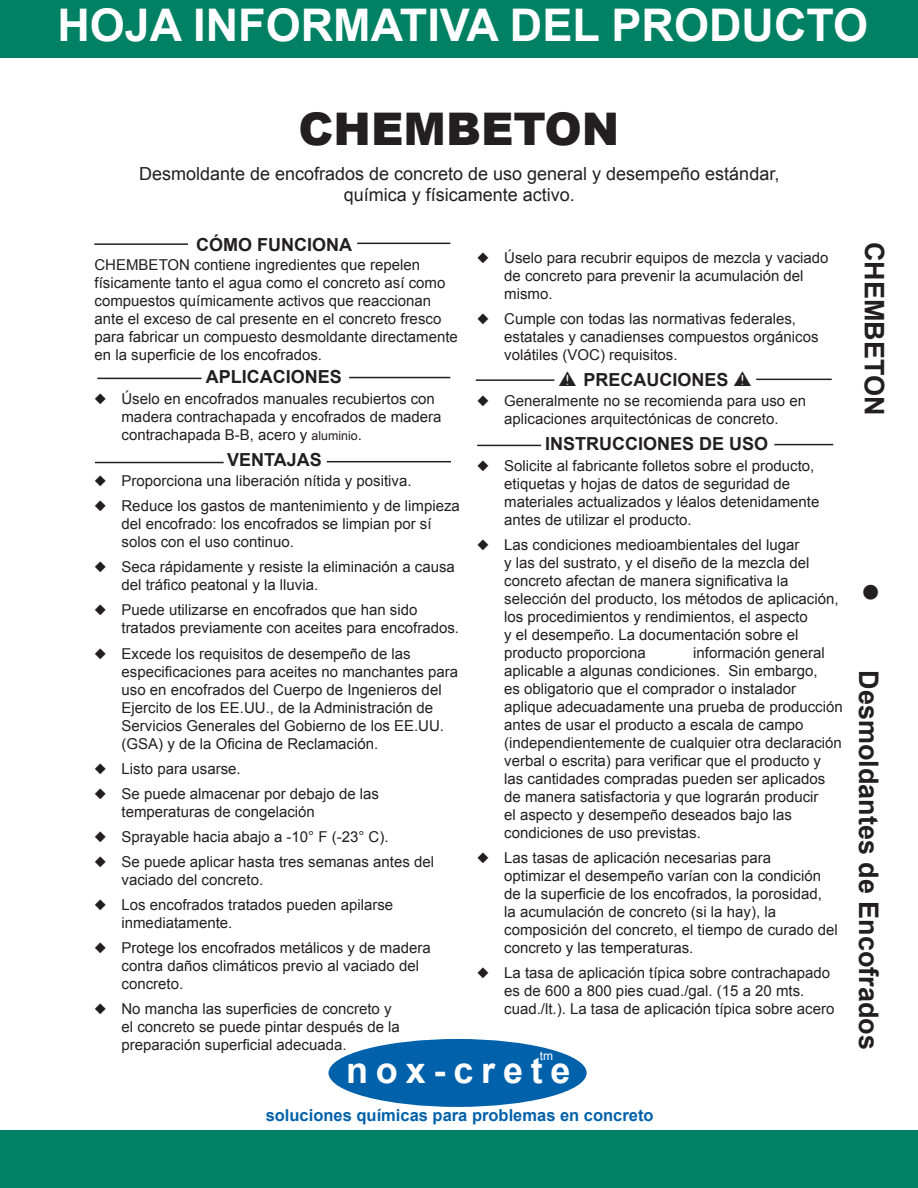
<style>
.page{position:relative;width:918px;height:1188px;background:#fff}
.page>*{position:absolute;margin:0;border:0;box-sizing:border-box;transform-origin:0 0}
.Body_text{font:700 45px "Arial";color:#fff}
.Body_text-2{font:900 45px "Arial";color:#231f20}
.Body_text-3{font:700 36px "Arial";letter-spacing:.215em;color:#fff}
.Body_text-4{font:700 27px "Arial";color:#231f20}
.Body_text-5{font:18px "Arial";color:#231f20}
.BODY_SINGLE_B{font:700 18px "Arial";color:#231f20}
.Body_text-6{font:700 16.5px "Arial";color:#0161ab}
.Body_no_Bullet{font:15px/18px "Arial";color:#231f20}
.Body_text-7{font:12px "Arial";color:#fff}
.s1{font-size:12.3px}
</style>
<div class="page">
<div style="left:0;top:1131px;width:918px;height:57px;background:#008163"></div>
<div style="left:328px;top:1039px;width:259px;height:68px;background:#0161ab;border-radius:50%"></div>
<div style="left:0;top:0;width:917px;height:57px;background:#008163"></div>
<hr style="left:476px;top:379px;width:78px;height:2px;background:#231f20">
<hr style="left:756px;top:379px;width:76px;height:1px;background:#231f20">
<hr style="left:97px;top:378px;width:105px;height:1px;background:#231f20">
<hr style="left:349px;top:377px;width:101px;height:1px;background:#231f20">
<hr style="left:94px;top:243px;width:94px;height:2px;background:#231f20">
<hr style="left:357px;top:243px;width:93px;height:1px;background:#231f20">
<hr style="left:95px;top:462px;width:129px;height:1px;background:#231f20">
<hr style="left:327px;top:461px;width:124px;height:1px;background:#231f20">
<hr style="left:477px;top:445px;width:64px;height:1px;background:#231f20">
<hr style="left:774px;top:444px;width:59px;height:1px;background:#231f20">
<p class="Body_text" style="left:57px;top:-5px;width:812px">HOJA INFORMATIVA DEL PRODUCTO</p>
<p class="Body_text-2" style="left:299px;top:96px;width:322px">CHEMBETON</p>
<p class="Body_text-5" style="left:139px;top:161px;width:642px">Desmoldante de encofrados de concreto de uso general y desempeño estándar,</p>
<p class="Body_text-5" style="left:344px;top:183px;width:233px">química y físicamente activo.</p>
<p class="BODY_SINGLE_B" style="left:196px;top:232px;width:157px">CÓMO FUNCIONA</p>
<p class="Body_no_Bullet" style="left:504px;top:248px;width:326px;text-indent:-27px">◆ Úselo para recubrir equipos de mezcla y vaciado de concreto para prevenir la acumulación del mismo.</p>
<p class="Body_no_Bullet" style="left:504px;top:310px;width:316px;text-indent:-27px">◆ Cumple con todas las normativas federales, estatales y canadienses compuestos orgánicos volátiles (VOC) requisitos.</p>
<p class="Body_no_Bullet" style="left:477px;top:392px;width:330px;text-align:center">◆ Generalmente no se recomienda para uso en aplicaciones arquitectónicas de concreto.</p>
<p class="Body_no_Bullet" style="left:504px;top:457px;width:317px;text-indent:-27px">◆ Solicite al fabricante folletos sobre el producto, etiquetas y hojas de datos de seguridad de materiales actualizados y léalos detenidamente antes de utilizar el producto.</p>
<p class="Body_no_Bullet" style="left:504px;top:536px;width:336px;text-indent:-27px">◆ Las condiciones medioambientales del lugar<br>y las del sustrato, y el diseño de la mezcla del concreto afectan de manera significativa la selección del producto, los métodos de aplicación, los procedimientos y rendimientos, el aspecto<br>y el desempeño. La documentación sobre el producto proporciona</p>
<p class="Body_no_Bullet" style="left:94px;top:256px;width:365px">CHEMBETON contiene ingredientes que repelen físicamente tanto el agua como el concreto así como compuestos químicamente activos que reaccionan ante el exceso de cal presente en el concreto fresco para fabricar un compuesto desmoldante directamente en la superficie de los encofrados.</p>
<p class="Body_no_Bullet" style="left:122px;top:389px;width:322px;text-indent:-27px">◆ Úselo en encofrados manuales recubiertos con madera contrachapada y encofrados de madera contrachapada B-B, acero y <span class="s1">aluminio</span>.</p>
<p class="Body_no_Bullet" style="left:94px;top:472px;width:319px">◆ Proporciona una liberación nítida y positiva.</p>
<p class="Body_no_Bullet" style="left:122px;top:497px;width:340px;text-indent:-27px">◆ Reduce los gastos de mantenimiento y de limpieza del encofrado: los encofrados se limpian por sí solos con el uso continuo.</p>
<p class="Body_no_Bullet" style="left:122px;top:558px;width:335px;text-indent:-27px">◆ Seca rápidamente y resiste la eliminación a causa del tráfico peatonal y la lluvia.</p>
<p class="Body_no_Bullet" style="left:122px;top:601px;width:339px;text-indent:-27px">◆ Puede utilizarse en encofrados que han sido tratados previamente con aceites para encofrados.</p>
<p class="Body_no_Bullet" style="left:122px;top:644px;width:338px;text-indent:-27px">◆ Excede los requisitos de desempeño de las especificaciones para aceites no manchantes para uso en encofrados del Cuerpo de Ingenieros del Ejercito de los EE.UU., de la Administración de Servicios Generales del Gobierno de los EE.UU. (GSA) y de la Oficina de Reclamación.</p>
<p class="Body_no_Bullet" style="left:94px;top:760px;width:148px">◆ Listo para usarse.</p>
<p class="Body_no_Bullet" style="left:122px;top:785px;width:259px;text-indent:-27px">◆ Se puede almacenar por debajo de las temperaturas de congelación</p>
<p class="Body_no_Bullet" style="left:94px;top:828px;width:296px">◆ Sprayable hacia abajo a -10° F (-23° C).</p>
<p class="Body_no_Bullet" style="left:122px;top:853px;width:314px;text-indent:-27px">◆ Se puede aplicar hasta tres semanas antes del vaciado del concreto.</p>
<p class="Body_no_Bullet" style="left:122px;top:896px;width:273px;text-indent:-27px">◆ Los encofrados tratados pueden apilarse inmediatamente.</p>
<p class="Body_no_Bullet" style="left:122px;top:939px;width:311px;text-indent:-27px">◆ Protege los encofrados metálicos y de madera contra daños climáticos previo al vaciado del concreto.</p>
<p class="Body_no_Bullet" style="left:122px;top:1000px;width:280px;text-indent:-27px">◆ No mancha las superficies de concreto y el concreto se puede pintar después de la preparación superficial adecuada.</p>
<p class="BODY_SINGLE_B" style="left:206px;top:365px;width:138px">APLICACIONES</p>
<p class="BODY_SINGLE_B" style="left:584px;top:368px;width:147px">PRECAUCIONES</p>
<p class="BODY_SINGLE_B" style="left:545px;top:432px;width:225px">INSTRUCCIONES DE USO</p>
<p class="BODY_SINGLE_B" style="left:227px;top:448px;width:96px">VENTAJAS</p>
<p class="Body_no_Bullet" style="left:504px;top:644px;width:340px;text-indent:189px">información general aplicable a algunas condiciones. Sin embargo,<br>es obligatorio que el comprador o instalador aplique adecuadamente una prueba de producción antes de usar el producto a escala de campo (independientemente de cualquier otra declaración verbal o escrita) para verificar que el producto y las cantidades compradas pueden ser aplicados de manera satisfactoria y que lograrán producir<br>el aspecto y desempeño deseados bajo las condiciones de uso previstas.</p>
<p class="Body_no_Bullet" style="left:504px;top:849px;width:335px;text-indent:-27px">◆ Las tasas de aplicación necesarias para<br>optimizar el desempeño varían con la condición de la superficie de los encofrados, la porosidad,<br>la acumulación de concreto (si la hay), la composición del concreto, el tiempo de curado del concreto y las temperaturas.</p>
<p class="Body_no_Bullet" style="left:504px;top:964px;width:332px;text-indent:-27px">◆ La tasa de aplicación típica sobre contrachapado es de 600 a 800 pies cuad./gal. (15 a 20 mts. cuad./lt.). La tasa de aplicación típica sobre acero</p>
<p class="Body_text-7" style="left:540px;top:1047px;width:15px">tm</p>
<p class="Body_text-3" style="left:346px;top:1047px;width:226px">nox-crete</p>
<p class="Body_text-6" style="left:266px;top:1104px;width:389px">soluciones químicas para problemas en concreto</p>
<p class="Body_text-4" style="left:892px;top:242px;width:175px;rotate:90deg">CHEMBETON</p>
<p class="Body_text-2" style="left:859px;top:559px;width:24px">•</p>
<p class="Body_text-4" style="left:887px;top:670px;width:381px;rotate:90deg">Desmoldantes de Encofrados</p>
</div>
